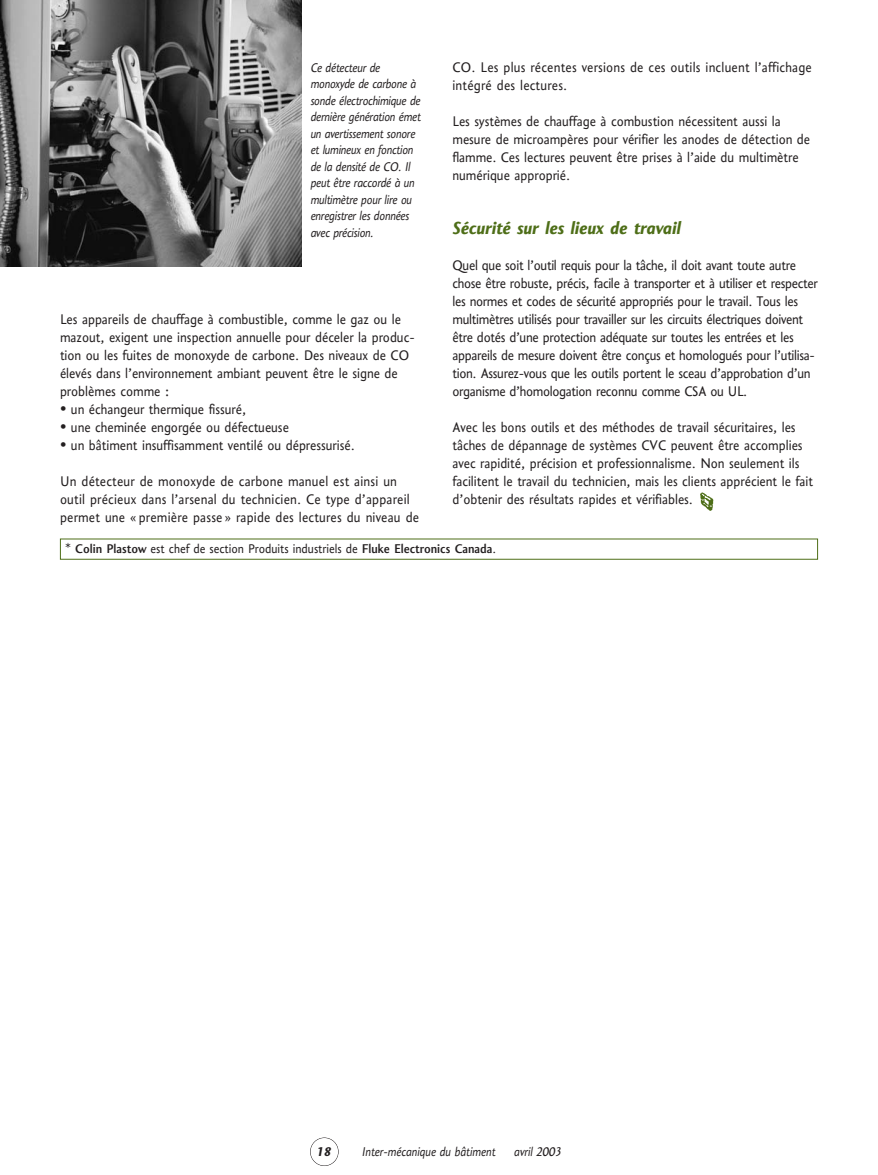
<style>
.page{position:relative;width:878px;height:1175px;background:#fff}
.page>*{position:absolute;margin:0;border:0;box-sizing:border-box;transform-origin:0 0}
.t1{font:italic 21px "CMMTQ Bold";color:#4e6e18}
.t2{font:16.5px/18px "CMMTQ";color:#231f20}
.t3{font:16.5px/18px "CMMTQ";letter-spacing:-.02em;color:#231f20}
.t4{font:15px/16.5px "CMMTQ Italic";letter-spacing:-.015em;color:#231f20}
.t5{font:15px "CMMTQ";color:#231f20}
.t6{font:italic 15px "CMMTQ Bold";color:#231f20}
.s1{font-family:"CMMTQ Medium"}
</style>
<div class="page">
<div style="left:310px;top:1137px;width:28px;height:29px;border:1px solid #231f20;border-radius:50%"></div>
<img style="left:700px;top:492px;width:14px;height:19px">
<img style="left:0;top:0;width:301px;height:266px">
<p class="t4" style="left:310px;top:60px;width:112px">Ce détecteur de monoxyde de carbone à sonde électrochimique de dernière génération émet un avertissement sonore et lumineux en fonction de la densité de CO. Il peut être raccordé à un multimètre pour lire ou enregistrer les données avec précision.</p>
<p class="t2" style="left:60px;top:311px;width:356px">Les appareils de chauffage à combustible, comme le gaz ou le mazout, exigent une inspection annuelle pour déceler la produc&shy;tion ou les fuites de monoxyde de carbone. Des niveaux de CO élevés dans l’environnement ambiant peuvent être le signe de problèmes comme :</p>
<p class="t2" style="left:60px;top:401px;width:188px">• un échangeur thermique fissuré,</p>
<p class="t2" style="left:60px;top:419px;width:230px">• une cheminée engorgée ou défectueuse</p>
<p class="t2" style="left:60px;top:428px;width:338px;line-height:36px">• un bâtiment insuffisamment ventilé ou dépressurisé.<br>Un détecteur de monoxyde de carbone manuel est ainsi un</p>
<p class="t2" style="left:60px;top:491px;width:360px">outil précieux dans l’arsenal du technicien. Ce type d’appareil permet une « première passe » rapide des lectures du niveau de</p>
<p class="t2" style="left:452px;top:59px;width:361px">CO. Les plus récentes versions de ces outils incluent l’affichage intégré des lectures.</p>
<p class="t2" style="left:452px;top:113px;width:359px">Les systèmes de chauffage à combustion nécessitent aussi la mesure de microampères pour vérifier les anodes de détection de flamme. Ces lectures peuvent être prises à l’aide du multimètre numérique approprié.</p>
<p class="t1" style="left:452px;top:221px;width:230px">Sécurité sur les lieux de travail</p>
<p class="t3" style="left:452px;top:257px;width:367px">Quel que soit l’outil requis pour la tâche, il doit avant toute autre chose être robuste, précis, facile à transporter et à utiliser et respecter les normes et codes de sécurité appropriés pour le travail. Tous les multimètres utilisés pour travailler sur les circuits électriques doivent être dotés d’une protection adéquate sur toutes les entrées et les appareils de mesure doivent être conçus et homologués pour l’utilisa&shy;tion. Assurez-vous que les outils portent le sceau d’approbation d’un organisme d’homologation reconnu comme CSA ou UL.</p>
<p class="t2" style="left:452px;top:419px;width:362px">Avec les bons outils et des méthodes de travail sécuritaires, les tâches de dépannage de systèmes CVC peuvent être accomplies avec rapidité, précision et professionnalisme. Non seulement ils facilitent le travail du technicien, mais les clients apprécient le fait d’obtenir des résultats rapides et vérifiables.</p>
<p class="t5" style="left:65px;top:544px;width:432px">* <span class="s1">Colin Plastow</span> est chef de section Produits industriels de <span class="s1">Fluke Electronics Canada</span>.</p>
<p class="t6" style="left:316px;top:1146px;width:16px">18</p>
<p class="t4" style="left:362px;top:1144px;width:135px">Inter-mécanique du bâtiment</p>
<p class="t4" style="left:514px;top:1144px;width:49px">avril 2003</p>
</div>
